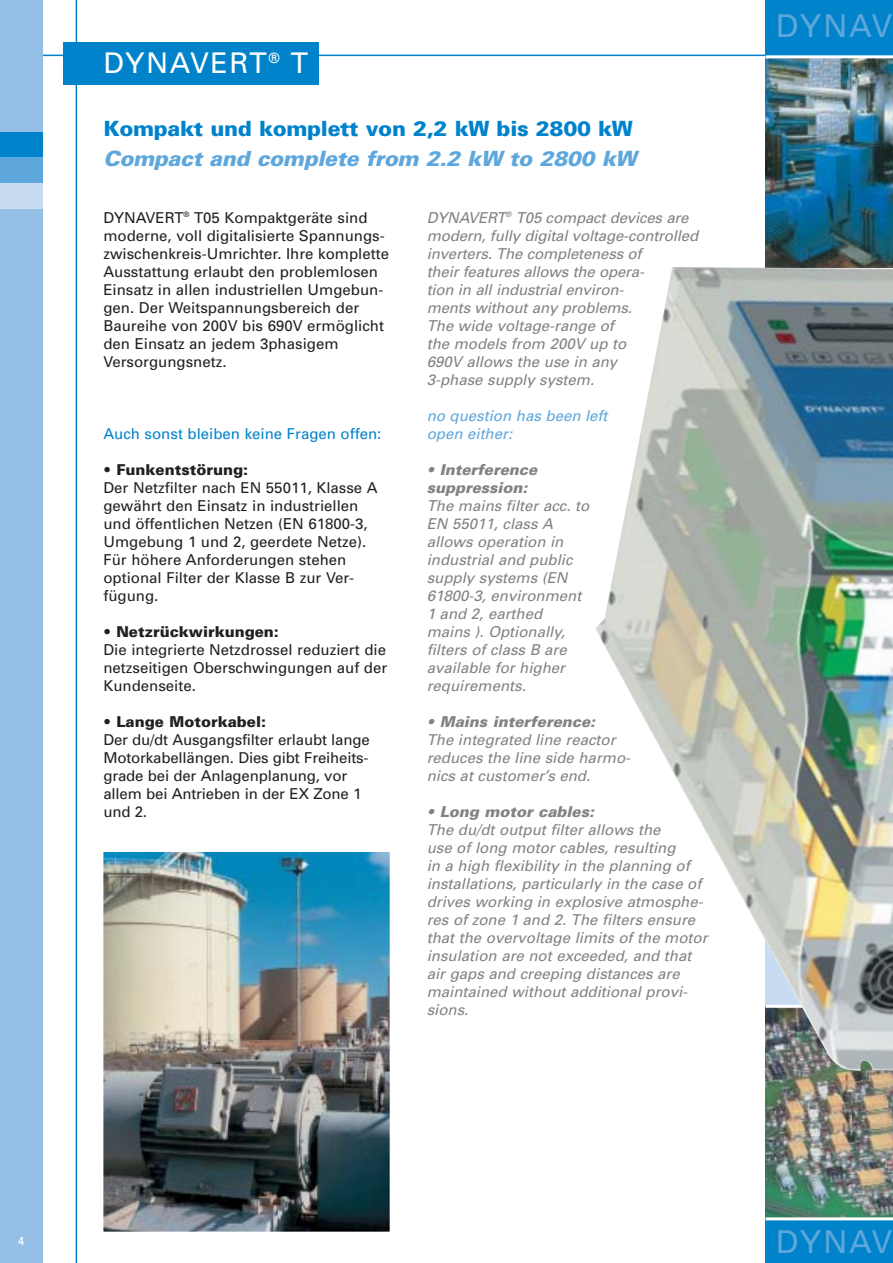
<style>
.page{position:relative;width:893px;height:1263px;background:#fff}
.page>*{position:absolute;margin:0;border:0;box-sizing:border-box;transform-origin:0 0}
.t1{font:31.5px "Univers";letter-spacing:.055em;color:#5ea7dc}
.t2{font:28.5px "Univers";letter-spacing:.055em;color:#fff}
.t3{font:900 21px "Univers";letter-spacing:-.015em;color:#0083cb}
.t4{font:italic 900 21px "Univers";letter-spacing:-.015em;color:#5ea7dc}
.t5{font:italic 15px/18px "Univers";color:#808284}
.t6{font:15px/18px "Univers";color:#231f1f}
.t7{font:italic 900 15px/18px "Univers";color:#808284}
.t8{font:900 15px "Univers";color:#231f1f}
.t9{font:15px "Univers";color:#0083cb}
.t10{font:italic 15px/18px "Univers";color:#5ea7dc}
.t11{font:12px "Univers";color:#fff}
</style>
<div class="page">
<hr style="left:0;top:55px;width:892px;height:1px;background:#0083cb">
<div style="left:0;top:0;width:42px;height:1263px;background:#94bfe7"></div>
<div style="left:765px;top:0;width:127px;height:1263px;background:#0083cb"></div>
<hr style="left:76px;top:0;width:1px;height:1263px;background:#0083cb">
<div style="left:64px;top:43px;width:255px;height:42px;background:#0083cb"></div>
<img style="left:765px;top:58px;width:127px;height:209px">
<hr style="left:765px;top:55px;width:127px;height:3px;background:#fff">
<img style="left:765px;top:1073px;width:127px;height:144px">
<hr style="left:765px;top:1217px;width:127px;height:3px;background:#fff">
<div style="left:0;top:132px;width:42px;height:25px;background:#0083cb"></div>
<div style="left:0;top:157px;width:42px;height:26px;background:#5ea7dc"></div>
<div style="left:0;top:183px;width:42px;height:25px;background:#c7dbf1"></div>
<img style="left:105px;top:853px;width:283px;height:377px">
<div style="left:102px;top:850px;width:289px;height:383px;border:2px solid #fff"></div>
<img style="left:595px;top:267px;width:297px;height:806px">
<h2 class="t2" style="left:103px;top:53px;width:206px">DYNAVERT<sup>®</sup> T</h2>
<h3 class="t3" style="left:103px;top:121px;width:531px">Kompakt und komplett von 2,2 kW bis 2800 kW</h3>
<h3 class="t4" style="left:103px;top:151px;width:534px">Compact and complete from 2.2 kW to 2800 kW</h3>
<p class="t6" style="left:103px;top:210px;width:287px">DYNAVERT<sup>®</sup> T05 Kompaktgeräte sind moderne, voll digitalisierte Spannungs&shy;zwischenkreis-Umrichter. Ihre komplette Ausstattung erlaubt den problemlosen Einsatz in allen industriellen Umgebun&shy;gen. Der Weitspannungsbereich der Baureihe von 200V bis 690V ermöglicht den Einsatz an jedem 3phasigem Versorgungsnetz.</p>
<p class="t9" style="left:103px;top:428px;width:279px">Auch sonst bleiben keine Fragen offen:</p>
<p class="t8" style="left:103px;top:464px;width:146px">• Funkentstörung:</p>
<p class="t6" style="left:103px;top:480px;width:276px">Der Netzfilter nach EN 55011, Klasse A gewährt den Einsatz in industriellen und öffentlichen Netzen (EN 61800-3,<br>Umgebung 1 und 2, geerdete Netze).<br>Für höhere Anforderungen stehen optional Filter der Klasse B zur Ver&shy;fügung.</p>
<p class="t8" style="left:103px;top:626px;width:177px">• Netzrückwirkungen:</p>
<p class="t6" style="left:103px;top:642px;width:285px;text-align:justify">Die integrierte Netzdrossel reduziert die netzseitigen Oberschwingungen auf der Kundenseite.</p>
<p class="t8" style="left:103px;top:716px;width:164px">• Lange Motorkabel:</p>
<p class="t6" style="left:103px;top:732px;width:268px">Der du/dt Ausgangsfilter erlaubt lange<br>Motorkabellängen. Dies gibt Freiheits&shy;grade bei der Anlagenplanung, vor allem bei Antrieben in der EX Zone 1 und 2.</p>
<p class="t5" style="left:426px;top:210px;width:273px">DYNAVERT<sup>®</sup> T05 compact devices are modern, fully digital voltage-controlled inverters. The completeness of<br>their features allows the opera-<br>tion in all industrial environ-<br>ments without any problems.<br>The wide voltage-range of<br>the models from 200V up to<br>690V allows the use in any<br>3-phase supply system.</p>
<p class="t10" style="left:426px;top:408px;width:182px">no question has been left open either:</p>
<p class="t7" style="left:426px;top:462px;width:112px">• Interference suppression:</p>
<p class="t5" style="left:426px;top:498px;width:164px">The mains filter acc. to<br>EN 55011, class A allows operation in industrial and public supply systems (EN<br>61800-3, environment<br>1 and 2, earthed mains ). Optionally, filters of class B are available for higher requirements.</p>
<p class="t7" style="left:426px;top:714px;width:170px">• Mains interference:</p>
<p class="t5" style="left:426px;top:732px;width:204px">The integrated line reactor reduces the line side harmo&shy;nics at customer’s end.</p>
<p class="t7" style="left:426px;top:804px;width:169px">• Long motor cables:</p>
<p class="t5" style="left:426px;top:822px;width:282px">The du/dt output filter allows the<br>use of long motor cables, resulting<br>in a high flexibility in the planning of installations, particularly in the case of drives working in explosive atmosphe&shy;res of zone 1 and 2. The filters ensure that the overvoltage limits of the motor insulation are not exceeded, and that air gaps and creeping distances are maintained without additional provi&shy;sions.</p>
<h1 class="t1" style="left:775px;top:15px;width:118px">DYNAV</h1>
<p class="t11" style="left:18px;top:1236px;width:8px">4</p>
<h1 class="t1" style="left:775px;top:1231px;width:118px">DYNAV</h1>
</div>
